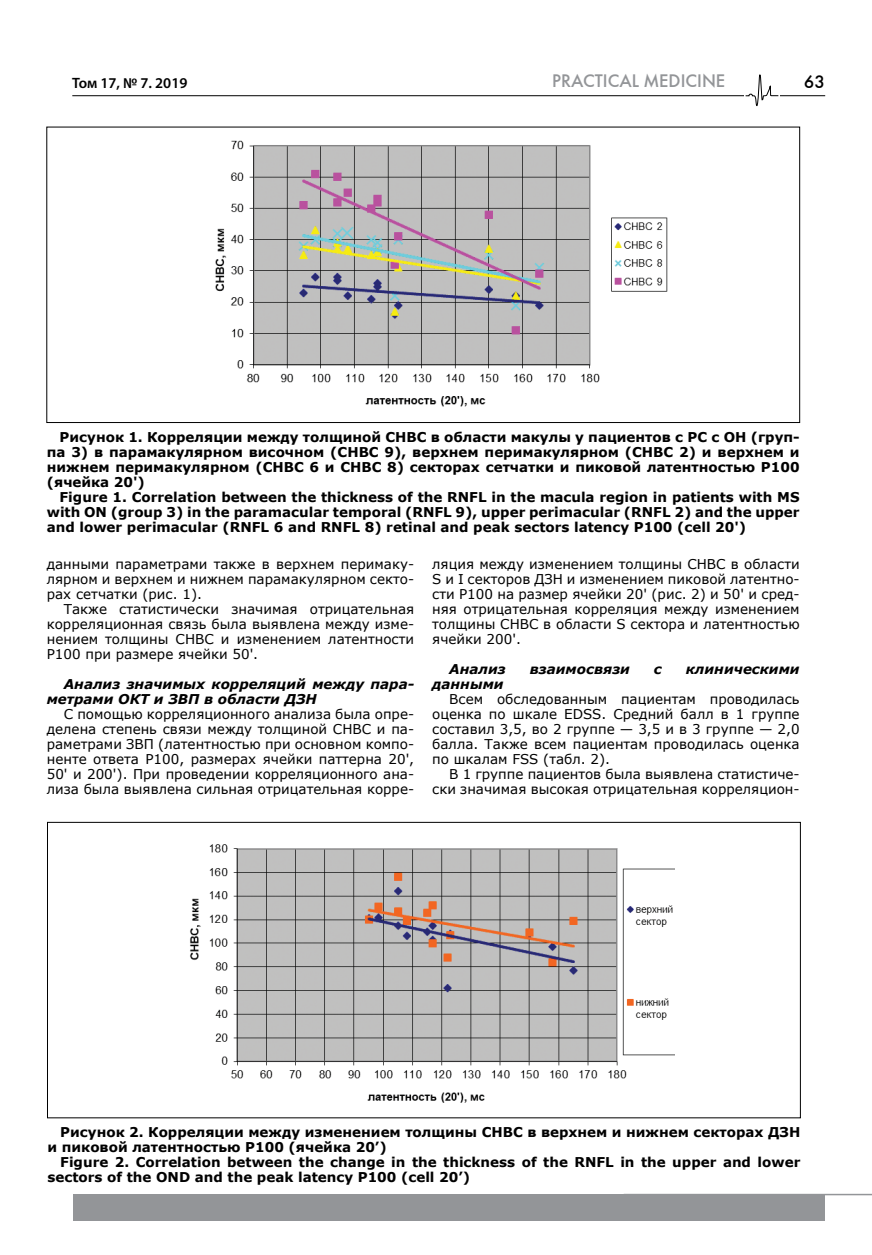
<style>
.page{position:relative;width:872px;height:1255px;background:#fff}
.page>*{position:absolute;margin:0;border:0;box-sizing:border-box;transform-origin:0 0}
.t1{font:18px "Futuris C";color:#939598}
.t2{font:18px "Futuris C";color:#000}
.t3{font:600 15px "Myriad Pro";color:#000}
.t4{font:13.5px/15px "Verdana";color:#000;text-align:justify}
.t5{font:700 13.5px/15px "Verdana";color:#000;text-align:justify}
.t6{font:italic 700 13.5px/15px "Verdana";color:#000}
</style>
<div class="page">
<hr style="left:623px;top:1193px;width:249px;height:2px;background:#939598">
<hr style="left:72px;top:95px;width:753px;height:1px;background:#000">
<div style="left:744px;top:73px;width:35px;height:33px;background:#fff"></div>
<svg style="left:745px;top:74px;width:34px;height:32px"></svg>
<div style="left:74px;top:1193px;width:751px;height:27px;background:#939598"></div>
<img style="left:215px;top:140px;width:453px;height:267px">
<img style="left:190px;top:844px;width:484px;height:259px">
<p class="t3" style="left:72px;top:73px;width:117px">Том 17, № 7. 2019</p>
<h1 class="t1" style="left:552px;top:69px;width:175px">PRACTICAL MEDICINE</h1>
<h1 class="t2" style="left:804px;top:71px;width:23px">63</h1>
<p class="t5" style="left:47px;top:429px;width:754px;text-indent:13px">Рисунок 1. Корреляции между толщиной СНВС в области макулы у пациентов с РС с ОН (груп&shy;па 3) в парамакулярном височном (СНВС 9), верхнем перимакулярном (СНВС 2) и верхнем и нижнем перимакулярном (СНВС 6 и СНВС 8) секторах сетчатки и пиковой латентностью P100 (ячейка 20')</p>
<p class="t5" style="left:47px;top:489px;width:754px;text-indent:13px">Figure 1. Correlation between the thickness of the RNFL in the macula region in patients with MS with ON (group 3) in the paramacular temporal (RNFL 9), upper perimacular (RNFL 2) and the upper and lower perimacular (RNFL 6 and RNFL 8) retinal and peak sectors latency P100 (cell 20')</p>
<p class="t4" style="left:47px;top:556px;width:369px">данными параметрами также в верхнем перимаку&shy;лярном и верхнем и нижнем парамакулярном секто&shy;рах сетчатки (рис. 1).</p>
<p class="t4" style="left:47px;top:601px;width:369px;text-indent:17px">Также статистически значимая отрицательная корреляционная связь была выявлена между изме&shy;нением толщины СНВС и изменением латентности P100 при размере ячейки 50'.</p>
<p class="t6" style="left:47px;top:676px;width:369px;text-indent:17px">Анализ значимых корреляций между пара&shy;метрами ОКТ и ЗВП в области ДЗН</p>
<p class="t4" style="left:47px;top:706px;width:369px;text-indent:17px">С помощью корреляционного анализа была опре&shy;делена степень связи между толщиной СНВС и па&shy;раметрами ЗВП (латентностью при основном компо&shy;ненте ответа Р100, размерах ячейки паттерна 20', 50' и 200'). При проведении корреляционного ана&shy;лиза была выявлена сильная отрицательная корре-</p>
<p class="t4" style="left:432px;top:556px;width:369px">ляция между изменением толщины СНВС в области S и I секторов ДЗН и изменением пиковой латентно&shy;сти P100 на размер ячейки 20' (рис. 2) и 50' и сред&shy;няя отрицательная корреляция между изменением толщины СНВС в области S сектора и латентностью ячейки 200'.</p>
<p class="t6" style="left:449px;top:661px;width:58px">Анализ</p>
<p class="t6" style="left:530px;top:661px;width:102px">взаимосвязи</p>
<p class="t6" style="left:654px;top:661px;width:9px">с</p>
<p class="t6" style="left:686px;top:661px;width:115px">клиническими</p>
<p class="t6" style="left:432px;top:676px;width:73px">данными</p>
<p class="t4" style="left:432px;top:691px;width:369px;text-indent:17px">Всем обследованным пациентам проводилась оценка по шкале EDSS. Средний балл в 1 группе составил 3,5, во 2 группе — 3,5 и в 3 группе — 2,0 балла. Также всем пациентам проводилась оценка по шкалам FSS (табл. 2).</p>
<p class="t4" style="left:432px;top:766px;width:369px;text-align:right">В 1 группе пациентов была выявлена статистиче&shy;ски значимая высокая отрицательная корреляцион-</p>
<p class="t5" style="left:47px;top:1124px;width:754px;text-indent:13px">Рисунок 2. Корреляции между изменением толщины СНВС в верхнем и нижнем секторах ДЗН и пиковой латентностью Р100 (ячейка 20’)</p>
<p class="t5" style="left:47px;top:1154px;width:754px;text-indent:13px">Figure 2. Correlation between the change in the thickness of the RNFL in the upper and lower sectors of the OND and the peak latency P100 (cell 20’)</p>
</div>
